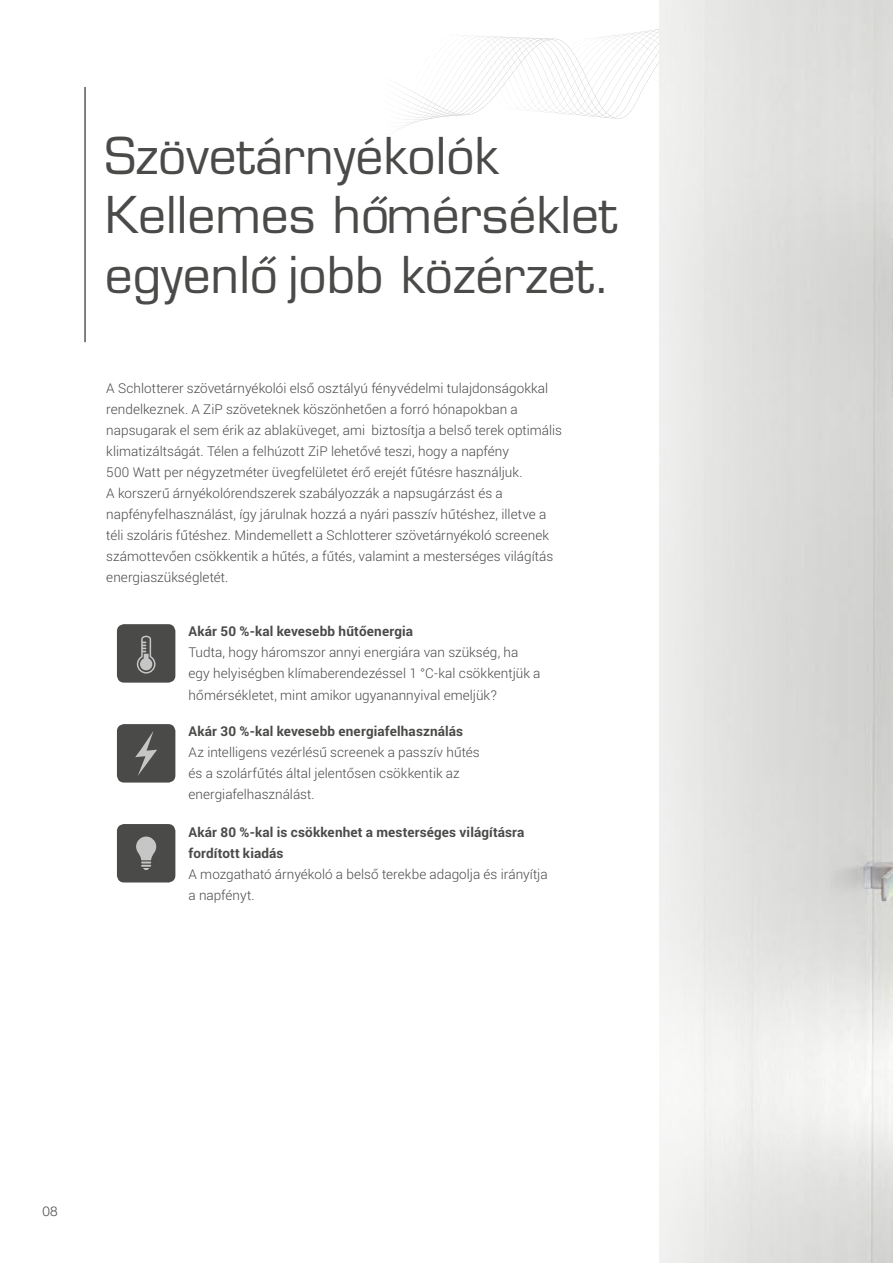
<style>
.page{position:relative;width:893px;height:1263px;background:#fff}
.page>*{position:absolute;margin:0;border:0;box-sizing:border-box;transform-origin:0 0}
.t1{font:49.5px/59.4px "Eurostile LT Std";color:#4a4a49}
.t2{font:300 13.5px/21px "Roboto";letter-spacing:.005em;color:#4a4a49}
.t3{font:700 13.5px/21px "Roboto";letter-spacing:.01em;color:#4a4a49}
.t4{font:300 13.5px "Helvetica Neue LT Std";color:#4a4a49}
</style>
<div class="page">
<svg style="left:397px;top:29px;width:262px;height:99px"></svg>
<hr style="left:84px;top:87px;width:2px;height:255px;background:#575756">
<div style="left:117px;top:624px;width:58px;height:59px;background:#4a4a49;border-radius:7px"></div>
<svg style="left:137px;top:636px;width:19px;height:37px"></svg>
<div style="left:117px;top:724px;width:58px;height:58px;background:#4a4a49;border-radius:7px"></div>
<svg style="left:135px;top:731px;width:22px;height:45px"></svg>
<div style="left:117px;top:824px;width:58px;height:58px;background:#4a4a49;border-radius:7px"></div>
<svg style="left:136px;top:836px;width:20px;height:34px"></svg>
<h1 class="t1" style="left:105px;top:126px;width:514px">Szövetárnyékolók<br>Kellemes ho˝mérséklet egyenlo˝ jobb közérzet.</h1>
<p class="t2" style="left:106px;top:377px;width:457px">A Schlotterer szövetárnyékolói első osztályú fényvédelmi tulajdonságokkal rendelkeznek. A ZiP szöveteknek köszönhetően a forró hónapokban a napsugarak el sem érik az ablaküveget, ami biztosítja a belső terek optimális klimatizáltságát. Télen a felhúzott ZiP lehetővé teszi, hogy a napfény<br>500 Watt per négyzetméter üvegfelületet érő erejét fűtésre használjuk.<br>A korszerű árnyékolórendszerek szabályozzák a napsugárzást és a napfényfelhasználást, így járulnak hozzá a nyári passzív hűtéshez, illetve a téli szoláris fűtéshez. Mindemellett a Schlotterer szövetárnyékoló screenek számottevően csökkentik a hűtés, a fűtés, valamint a mesterséges világítás energiaszükségletét.</p>
<p class="t3" style="left:189px;top:621px;width:226px">Akár 50 %-kal kevesebb hűtőenergia</p>
<p class="t2" style="left:189px;top:642px;width:354px">Tudta, hogy háromszor annyi energiára van szükség, ha egy helyiségben klímaberendezéssel 1 °C-kal csökkentjük a hőmérsékletet, mint amikor ugyanannyival emeljük?</p>
<p class="t3" style="left:189px;top:720px;width:276px">Akár 30 %-kal kevesebb energiafelhasználás</p>
<p class="t2" style="left:189px;top:741px;width:293px">Az intelligens vezérlésű screenek a passzív hűtés és a szolárfűtés által jelentősen csökkentik az energiafelhasználást.</p>
<p class="t3" style="left:189px;top:821px;width:337px">Akár 80 %-kal is csökkenhet a mesterséges világításra fordított kiadás</p>
<p class="t2" style="left:189px;top:863px;width:361px">A mozgatható árnyékoló a belső terekbe adagolja és irányítja a napfényt.</p>
<p class="t4" style="left:43px;top:1203px;width:17px">08</p>
</div>
